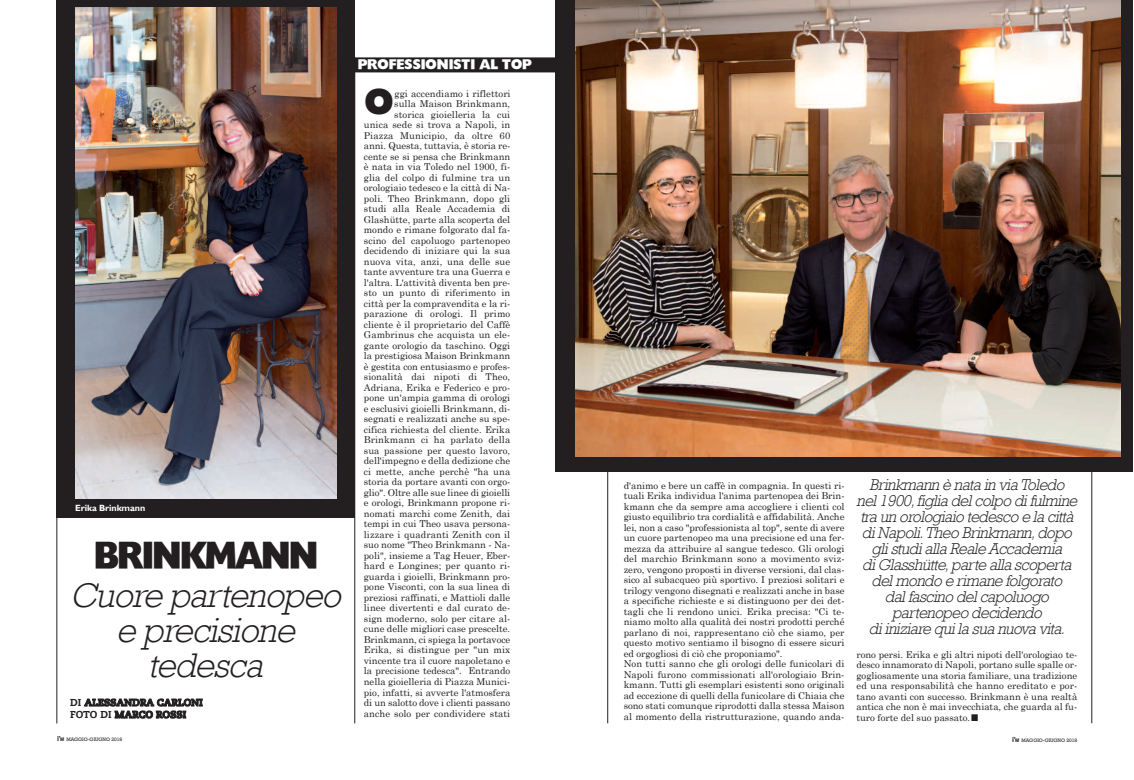
<style>
.page{position:relative;width:1134px;height:780px;background:#fff}
.page>*{position:absolute;margin:0;border:0;box-sizing:border-box;transform-origin:0 0}
.t1{font:italic 300 35px/35px "Rockwell";color:#231f20;text-align:center}
.t2{font:35px "Headline NEWS";letter-spacing:-.1em;color:#231f20;scale:.92 1}
.t3{font:33.4px "Headline NEWS";color:#231f20}
.t4{font:900 32.8px "Arial";color:#231f20;scale:.91 1}
.t5{font:italic 300 16px/16px "Rockwell";letter-spacing:-.03em;color:#231f20;text-align:center}
.t6{font:13px "Headline NEWS";letter-spacing:-.05em;color:#fff}
.t7{font:10px/12px "Caecilia Heavy Os F";color:#231f20}
.t8{font:9.5px/10.5px "Century Schoolbook";color:#231f20;text-align:right}
.t9{font:700 9px "Gill Sans";letter-spacing:-.01em;color:#fff}
.t10{font:5px "Rockwell";color:#231f20}
.s1{font-family:"Arial";font-weight:700;font-size:7px}
.s2{font-family:"Arial";font-weight:700}
</style>
<div class="page">
<hr style="left:57px;top:57px;width:1px;height:666px;background:#231f20">
<hr style="left:355px;top:57px;width:1px;height:666px;background:#231f20">
<div style="left:286px;top:57px;width:281px;height:15px;background:#231f20"></div>
<div style="left:57px;top:0;width:298px;height:518px;background:#231f20"></div>
<img style="left:75px;top:7px;width:262px;height:491px">
<hr style="left:607px;top:57px;width:1px;height:666px;background:#231f20">
<hr style="left:1091px;top:191px;width:1px;height:532px;background:#231f20">
<div style="left:556px;top:0;width:577px;height:472px;background:#231f20"></div>
<img style="left:575px;top:0;width:546px;height:456px">
<p class="t9" style="left:75px;top:502px;width:72px">Erika Brinkmann</p>
<h1 class="t2" style="left:93px;top:539px;width:247px">BRINKMANN</h1>
<h1 class="t1" style="left:70px;top:576px;width:279px">Cuore p artenop eo e precisione tedesca</h1>
<p class="t7" style="left:70px;top:696px;width:134px">DI ALESSANDRA CARLONI<br>FOTO DI MARCO ROSSI</p>
<p class="t10" style="left:57px;top:736px;width:67px"><span class="s1">i’</span><span class="s2">M</span> MAGGIO-GIUGNO 2018</p>
<h3 class="t6" style="left:357px;top:58px;width:176px">PROFESSIONISTI AL TOP</h3>
<h2 class="t3" style="left:364px;top:86px;width:32px">O</h2>
<p class="t8" style="left:364px;top:88px;width:148px">ggi accendiamo i riflettori<br>sulla Maison Brinkmann, storica gioielleria la cui<br>unica sede si trova a Napoli, in<br>Piazza Municipio, da oltre 60 anni. Questa, tuttavia, è storia re&shy;cente se si pensa che Brinkmann è nata in via Toledo nel 1900, fi&shy;glia del colpo di fulmine tra un orologiaio tedesco e la città di Na&shy;poli. Theo Brinkmann, dopo gli studi alla Reale Accademia di<br>Glashütte, parte alla scoperta del mondo e rimane folgorato dal fa&shy;scino del capoluogo partenopeo decidendo di iniziare qui la sua nuova vita, anzi, una delle sue tante avventure tra una Guerra e l'altra. L'attività diventa ben pre&shy;sto un punto di riferimento in città per la compravendita e la ri&shy;parazione di orologi. Il primo cliente è il proprietario del Caffè<br>Gambrinus che acquista un ele&shy;gante orologio da taschino. Oggi la prestigiosa Maison Brinkmann è gestita con entusiasmo e profes&shy;sionalità dai nipoti di Theo,<br>Adriana, Erika e Federico e pro&shy;pone un'ampia gamma di orologi e esclusivi gioielli Brinkmann, di&shy;segnati e realizzati anche su spe&shy;cifica richiesta del cliente. Erika<br>Brinkmann ci ha parlato della sua passione per questo lavoro, dell'impegno e della dedizione che ci mette, anche perchè "ha una storia da portare avanti con orgo&shy;glio". Oltre alle sue linee di gioielli e orologi, Brinkmann propone ri&shy;nomati marchi come Zenith, dai tempi in cui Theo usava persona&shy;lizzare i quadranti Zenith con il suo nome "Theo Brinkmann - Na&shy;poli", insieme a Tag Heuer, Eber&shy;hard e Longines; per quanto ri&shy;guarda i gioielli, Brinkmann pro&shy;pone Visconti, con la sua linea di preziosi raffinati, e Mattioli dalle linee divertenti e dal curato de&shy;sign moderno, solo per citare al&shy;cune delle migliori case prescelte.<br>Brinkmann, ci spiega la portavoce<br>Erika, si distingue per "un mix vincente tra il cuore napoletano e la precisione tedesca". Entrando nella gioielleria di Piazza Munici&shy;pio, infatti, si avverte l'atmosfera di un salotto dove i clienti passano anche solo per condividere stati</p>
<p class="t8" style="left:624px;top:480px;width:222px;text-align:left">d'animo e bere un caffè in compagnia. In questi ri&shy;tuali Erika individua l'anima partenopea dei Brin&shy;kmann che da sempre ama accogliere i clienti col giusto equilibrio tra cordialità e affidabilità. Anche lei, non a caso "professionista al top", sente di avere un cuore partenopeo ma una precisione ed una fer&shy;mezza da attribuire al sangue tedesco. Gli orologi del marchio Brinkmann sono a movimento sviz&shy;zero, vengono proposti in diverse versioni, dal clas&shy;sico al subacqueo più sportivo. I preziosi solitari e trilogy vengono disegnati e realizzati anche in base a specifiche richieste e si distinguono per dei det&shy;tagli che li rendono unici. Erika precisa: "Ci te&shy;niamo molto alla qualità dei nostri prodotti perché parlano di noi, rappresentano ciò che siamo, per questo motivo sentiamo il bisogno di essere sicuri ed orgogliosi di ciò che proponiamo".<br>Non tutti sanno che gli orologi delle funicolari di Napoli furono commissionati all'orologiaio Brin&shy;kmann. Tutti gli esemplari esistenti sono originali ad eccezione di quelli della funicolare di Chiaia che sono stati comunque riprodotti dalla stessa Maison al momento della ristrutturazione, quando anda-</p>
<p class="t5" style="left:856px;top:476px;width:225px">Brinkmann è nata in via Toledo nel 1900, figlia del colp o di fulmine tra un orologiaio tedesco e la città di Nap oli.Theo Brinkmann, dop o gli studi alla Reale Accademia<br>di Glasshütte, p arte alla scop erta del mondo e rimane folgorato<br>dal fascino del cap oluogo<br>p artenop eo decidendo<br>di iniziare qui la sua nuova vita.</p>
<p class="t8" style="left:856px;top:648px;width:222px;text-align:justify">rono persi. Erika e gli altri nipoti dell'orologiao te&shy;desco innamorato di Napoli, portano sulle spalle or&shy;gogliosamente una storia familiare, una tradizione ed una responsabilità che hanno ereditato e por&shy;tano avanti con successo. Brinkmann è una realtà antica che non è mai invecchiata, che guarda al fu&shy;turo forte del suo passato.</p>
<h3 class="t4" style="left:970px;top:684px;width:12px">.</h3>
<p class="t10" style="left:1012px;top:737px;width:67px"><span class="s1">i’</span><span class="s2">M</span> MAGGIO-GIUGNO 2018</p>
</div>
